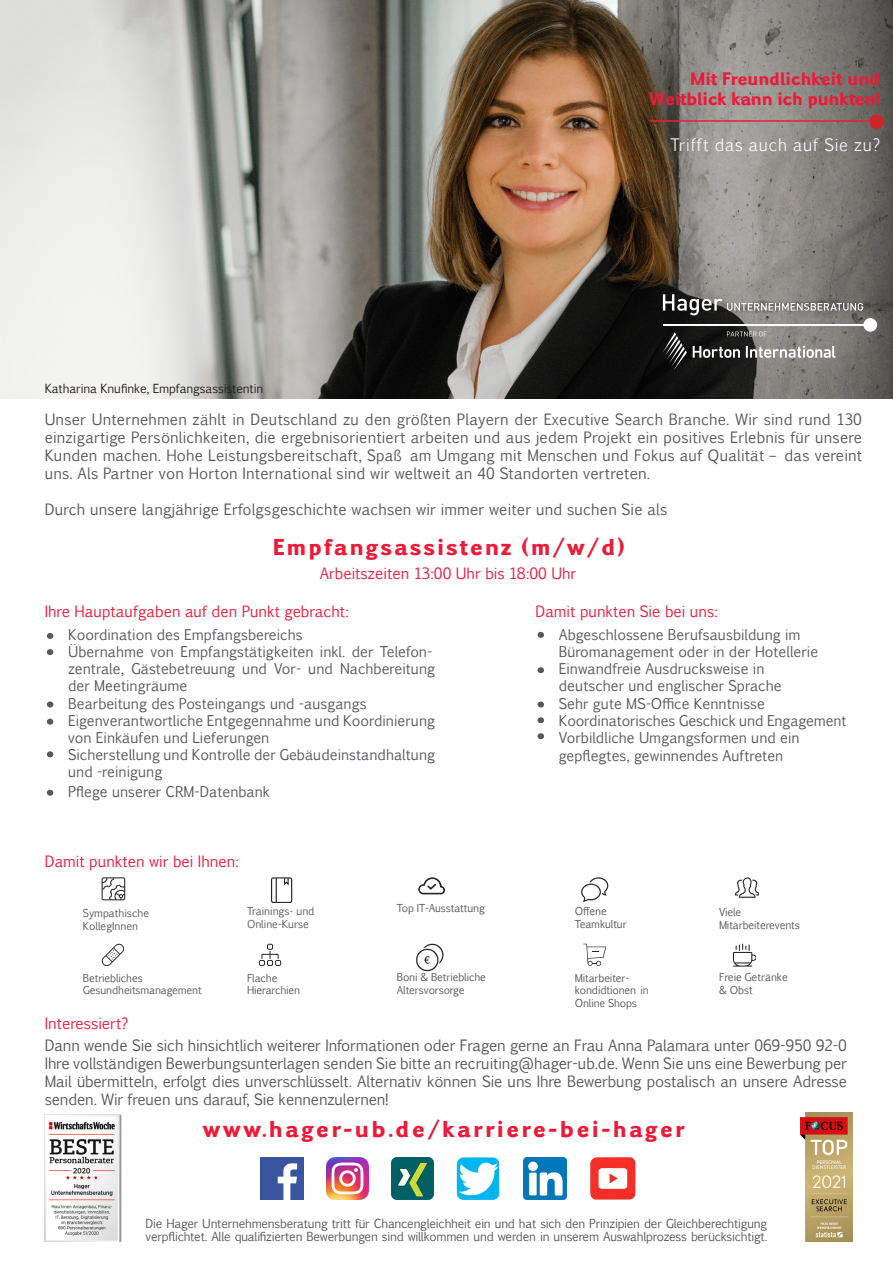
<style>
.page{position:relative;width:893px;height:1263px;background:#fff}
.page>*{position:absolute;margin:0;border:0;box-sizing:border-box;transform-origin:0 0}
.t1{font:800 21px "Pigiarniq";letter-spacing:.1em;color:#ed1a3a}
.t2{font:800 21px "Pigiarniq";letter-spacing:.075em;color:#ed1a3a}
.t3{font:800 16.5px/19.8px "Pigiarniq";letter-spacing:-.02em;color:#ed1a3a;text-align:right}
.t4{font:300 16.5px "Pigiarniq";letter-spacing:.05em;color:#fff}
.t5{font:15px/18px "Pigiarniq";letter-spacing:.01em;color:#57585a;text-align:justify}
.t6{font:15px "Pigiarniq";color:#ed1a3a}
.t7{font:14.25px/17.1px "Pigiarniq";color:#57585a}
.t8{font:12px/13.5px "Pigiarniq";letter-spacing:-.02em;color:#57585a}
.t9{font:12px "Pigiarniq";letter-spacing:-.01em;color:#231f20}
.t10{font:10.5px/12.6px "Pigiarniq";letter-spacing:-.015em;color:#57585a}
</style>
<div class="page">
<img style="left:0;top:0;width:893px;height:398px">
<hr style="left:663px;top:324px;width:207px;height:2px;background:#fff">
<div style="left:863px;top:318px;width:14px;height:14px;background:#fff;border-radius:50%"></div>
<svg style="left:663px;top:332px;width:24px;height:38px"></svg>
<svg style="left:693px;top:346px;width:142px;height:12px"></svg>
<svg style="left:663px;top:294px;width:200px;height:21px;background:#82817e"></svg>
<svg style="left:727px;top:331px;width:40px;height:5px"></svg>
<svg style="left:538px;top:632px;width:6px;height:6px"></svg>
<svg style="left:538px;top:667px;width:6px;height:6px"></svg>
<svg style="left:538px;top:701px;width:6px;height:6px"></svg>
<svg style="left:538px;top:717px;width:6px;height:6px"></svg>
<svg style="left:538px;top:733px;width:6px;height:6px"></svg>
<svg style="left:102px;top:877px;width:23px;height:23px"></svg>
<svg style="left:581px;top:877px;width:27px;height:24px"></svg>
<svg style="left:735px;top:877px;width:24px;height:20px"></svg>
<svg style="left:418px;top:877px;width:27px;height:17px"></svg>
<svg style="left:416px;top:944px;width:27px;height:27px"></svg>
<svg style="left:583px;top:944px;width:23px;height:22px"></svg>
<svg style="left:733px;top:943px;width:23px;height:23px"></svg>
<svg style="left:102px;top:944px;width:21px;height:21px"></svg>
<svg style="left:271px;top:877px;width:21px;height:25px"></svg>
<svg style="left:259px;top:944px;width:22px;height:22px"></svg>
<hr style="left:650px;top:120px;width:222px;height:2px;background:#ed1a3a">
<div style="left:870px;top:115px;width:13px;height:14px;background:#d1232a;border-radius:50%"></div>
<div style="left:869px;top:114px;width:15px;height:15px;border:1px solid #d1232a;border-radius:50%"></div>
<svg style="left:47px;top:633px;width:6px;height:6px"></svg>
<svg style="left:47px;top:649px;width:6px;height:6px"></svg>
<svg style="left:47px;top:701px;width:6px;height:6px"></svg>
<svg style="left:47px;top:751px;width:6px;height:6px"></svg>
<svg style="left:47px;top:719px;width:6px;height:6px"></svg>
<svg style="left:47px;top:790px;width:6px;height:6px"></svg>
<img style="left:45px;top:1114px;width:76px;height:128px">
<img style="left:800px;top:1112px;width:52px;height:129px">
<img style="left:261px;top:1157px;width:42px;height:42px">
<img style="left:326px;top:1157px;width:43px;height:42px">
<img style="left:523px;top:1157px;width:43px;height:42px">
<img style="left:391px;top:1157px;width:43px;height:42px">
<img style="left:456px;top:1157px;width:43px;height:42px">
<img style="left:591px;top:1157px;width:44px;height:42px">
<p class="t3" style="left:649px;top:68px;width:233px">Mit Freundlichkeit und<br>Weitblick kann ich punkten!</p>
<p class="t9" style="left:45px;top:380px;width:220px">Katharina Knufinke, Empfangsassistentin</p>
<p class="t4" style="left:670px;top:133px;width:212px">Trifft das auch auf Sie zu?</p>
<p class="t5" style="left:45px;top:410px;width:819px">Unser Unternehmen zählt in Deutschland zu den größten Playern der Executive Search Branche. Wir sind rund 130 einzigartige Persönlichkeiten, die ergebnisorientiert arbeiten und aus jedem Projekt ein positives Erlebnis für unsere Kunden machen. Hohe Leistungsbereitschaft, Spaß am Umgang mit Menschen und Fokus auf Qualität – das vereint uns. Als Partner von Horton International sind wir weltweit an 40 Standorten vertreten.</p>
<p class="t5" style="left:45px;top:500px;width:624px">Durch unsere langjährige Erfolgsgeschichte wachsen wir immer weiter und suchen Sie als</p>
<p class="t2" style="left:273px;top:531px;width:353px">Empfangsassistenz (m/w/d)</p>
<p class="t6" style="left:320px;top:563px;width:258px">Arbeitszeiten 13:00 Uhr bis 18:00 Uhr</p>
<p class="t6" style="left:45px;top:601px;width:306px">Ihre Hauptaufgaben auf den Punkt gebracht:</p>
<p class="t7" style="left:68px;top:626px;width:236px">Koordination des Empfangsbereichs</p>
<p class="t7" style="left:68px;top:643px;width:369px">Übernahme von Empfangstätigkeiten inkl. der Telefon&shy;zentrale, Gästebetreuung und Vor- und Nachbereitung der Meetingräume</p>
<p class="t7" style="left:68px;top:695px;width:300px">Bearbeitung des Posteingangs und -ausgangs</p>
<p class="t7" style="left:68px;top:712px;width:369px">Eigenverantwortliche Entgegennahme und Koordinierung von Einkäufen und Lieferungen</p>
<p class="t7" style="left:68px;top:746px;width:369px">Sicherstellung und Kontrolle der Gebäudeinstandhaltung und -reinigung</p>
<p class="t7" style="left:68px;top:783px;width:203px">Pflege unserer CRM-Datenbank</p>
<p class="t6" style="left:535px;top:601px;width:184px">Damit punkten Sie bei uns:</p>
<p class="t7" style="left:559px;top:626px;width:243px">Abgeschlossene Berufsausbildung im</p>
<p class="t7" style="left:559px;top:643px;width:261px">Büromanagement oder in der Hotellerie</p>
<p class="t7" style="left:559px;top:661px;width:207px">Einwandfreie Ausdrucksweise in</p>
<p class="t7" style="left:559px;top:678px;width:224px">deutscher und englischer Sprache</p>
<p class="t7" style="left:559px;top:695px;width:208px">Sehr gute MS-Office Kenntnisse</p>
<p class="t7" style="left:559px;top:712px;width:289px">Koordinatorisches Geschick und Engagement</p>
<p class="t7" style="left:559px;top:729px;width:242px">Vorbildliche Umgangsformen und ein</p>
<p class="t7" style="left:559px;top:747px;width:226px">gepflegtes, gewinnendes Auftreten</p>
<p class="t6" style="left:45px;top:851px;width:196px">Damit punkten wir bei Ihnen:</p>
<p class="t10" style="left:83px;top:907px;width:68px">Sympathische</p>
<p class="t10" style="left:83px;top:920px;width:57px">KollegInnen</p>
<p class="t10" style="left:247px;top:905px;width:69px">Trainings- und<br>Online-Kurse</p>
<p class="t10" style="left:83px;top:971px;width:61px">Betriebliches</p>
<p class="t10" style="left:83px;top:984px;width:120px">Gesundheitsmanagement</p>
<p class="t6" style="left:45px;top:1013px;width:85px">Interessiert?</p>
<p class="t10" style="left:247px;top:971px;width:32px">Flache</p>
<p class="t10" style="left:247px;top:984px;width:55px">Hierarchien</p>
<p class="t10" style="left:397px;top:902px;width:90px">Top IT-Ausstattung</p>
<p class="t10" style="left:397px;top:971px;width:91px">Boni &amp; Betriebliche</p>
<p class="t10" style="left:397px;top:984px;width:69px">Altersvorsorge</p>
<p class="t10" style="left:575px;top:905px;width:34px">Offene</p>
<p class="t10" style="left:575px;top:918px;width:54px">Teamkultur</p>
<p class="t10" style="left:575px;top:971px;width:56px">Mitarbeiter-</p>
<p class="t10" style="left:575px;top:984px;width:75px">kondidtionen in<br>Online Shops</p>
<p class="t10" style="left:719px;top:906px;width:24px">Viele</p>
<p class="t10" style="left:719px;top:919px;width:82px">Mitarbeiterevents</p>
<p class="t10" style="left:719px;top:971px;width:70px">Freie Getränke</p>
<p class="t10" style="left:719px;top:984px;width:35px">&amp; Obst</p>
<p class="t5" style="left:45px;top:1037px;width:804px">Dann wende Sie sich hinsichtlich weiterer Informationen oder Fragen gerne an Frau Anna Palamara unter 069-950 92-0<br>Ihre vollständigen Bewerbungsunterlagen senden Sie bitte an recruiting@hager-ub.de. Wenn Sie uns eine Bewerbung per Mail übermitteln, erfolgt dies unverschlüsselt. Alternativ können Sie uns Ihre Bewerbung postalisch an unsere Adresse senden. Wir freuen uns darauf, Sie kennenzulernen!</p>
<p class="t1" style="left:202px;top:1113px;width:484px">www.hager-ub.de/karriere-bei-hager</p>
<p class="t8" style="left:146px;top:1216px;width:623px">Die Hager Unternehmensberatung tritt für Chancengleichheit ein und hat sich den Prinzipien der Gleichberechtigung verpflichtet. Alle qualifizierten Bewerbungen sind willkommen und werden in unserem Auswahlprozess berücksichtigt.</p>
</div>
